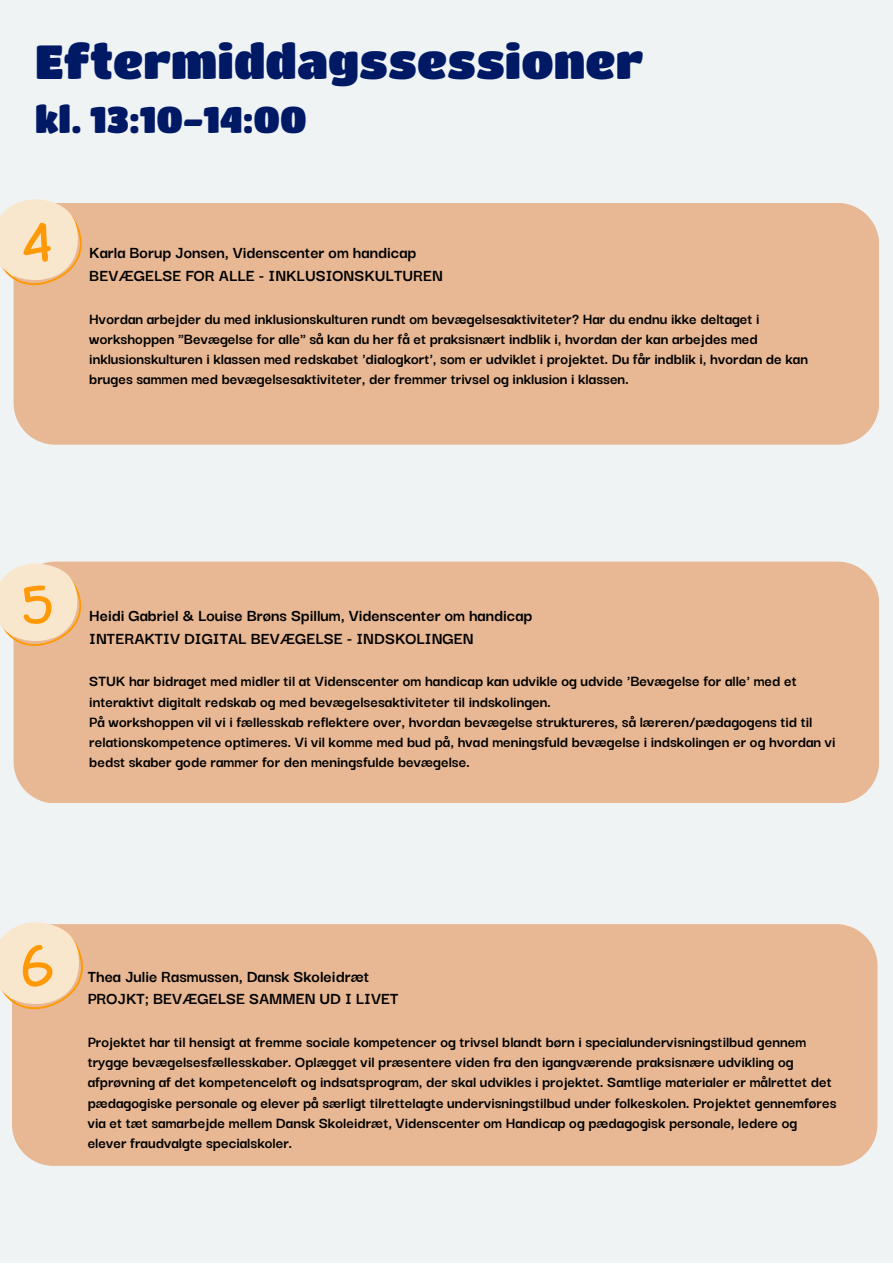
<style>
.page{position:relative;width:893px;height:1264px;background:#fff}
.page>*{position:absolute;margin:0;border:0;box-sizing:border-box;transform-origin:0 0}
.t1{font:47.25px "Titan One";color:#001965}
.t2{font:36.75px "Titan One";color:#001965}
.t3{font:700 18px "Darker Grotesque";color:#000}
.t4{font:700 16.5px/20.2px "Darker Grotesque";color:#000}
</style>
<div class="page">
<div style="left:0;top:0;width:892px;height:1262px;background:#eff3f4"></div>
<div style="left:14px;top:203px;width:864px;height:241px;background:#e8b894"></div>
<svg style="left:0;top:199px;width:82px;height:86px;background:#f6d9b3"></svg>
<div style="left:14px;top:561px;width:864px;height:242px;background:#e8b894"></div>
<svg style="left:0;top:561px;width:81px;height:85px;background:#f6d8b2"></svg>
<div style="left:12px;top:924px;width:865px;height:241px;background:#e8b894"></div>
<svg style="left:0;top:922px;width:83px;height:87px;background:#f6d8b1"></svg>
<p class="t1" style="left:35px;top:33px;width:609px">Eftermiddagssessioner</p>
<p class="t2" style="left:35px;top:98px;width:273px">kl. 13:10-14:00</p>
<p class="t3" style="left:89px;top:239px;width:328px">Karla Borup Jonsen, Videnscenter om handicap</p>
<p class="t3" style="left:89px;top:262px;width:355px">BEVÆGELSE FOR ALLE - INKLUSIONSKULTUREN</p>
<p class="t4" style="left:89px;top:307px;width:720px">Hvordan arbejder du med inklusionskulturen rundt om bevægelsesaktiviteter? Har du endnu ikke deltaget i workshoppen "Bevægelse for alle" så kan du her få et praksisnært indblik i, hvordan der kan arbejdes med inklusionskulturen i klassen med redskabet 'dialogkort', som er udviklet i projektet. Du får indblik i, hvordan de kan bruges sammen med bevægelsesaktiviteter, der fremmer trivsel og inklusion i klassen.</p>
<p class="t3" style="left:89px;top:602px;width:444px">Heidi Gabriel &amp; Louise Brøns Spillum, Videnscenter om handicap</p>
<p class="t3" style="left:89px;top:624px;width:386px">INTERAKTIV DIGITAL BEVÆGELSE - INDSKOLINGEN</p>
<p class="t4" style="left:89px;top:670px;width:709px">STUK har bidraget med midler til at Videnscenter om handicap kan udvikle og udvide 'Bevægelse for alle' med et interaktivt digitalt redskab og med bevægelsesaktiviteter til indskolingen.</p>
<p class="t4" style="left:89px;top:710px;width:747px">På workshoppen vil vi i fællesskab reflektere over, hvordan bevægelse struktureres, så læreren/pædagogens tid til relationskompetence optimeres. Vi vil komme med bud på, hvad meningsfuld bevægelse i indskolingen er og hvordan vi bedst skaber gode rammer for den meningsfulde bevægelse.</p>
<p class="t3" style="left:88px;top:962px;width:283px">Thea Julie Rasmussen, Dansk Skoleidræt</p>
<p class="t3" style="left:88px;top:985px;width:312px">PROJKT; BEVÆGELSE SAMMEN UD I LIVET</p>
<p class="t4" style="left:88px;top:1030px;width:750px">Projektet har til hensigt at fremme sociale kompetencer og trivsel blandt børn i specialundervisningstilbud gennem trygge bevægelsesfællesskaber. Oplægget vil præsentere viden fra den igangværende praksisnære udvikling og afprøvning af det kompetenceløft og indsatsprogram, der skal udvikles i projektet. Samtlige materialer er målrettet det pædagogiske personale og elever på særligt tilrettelagte undervisningstilbud under folkeskolen. Projektet gennemføres via et tæt samarbejde mellem Dansk Skoleidræt, Videnscenter om Handicap og pædagogisk personale, ledere og elever fraudvalgte specialskoler.</p>
</div>
